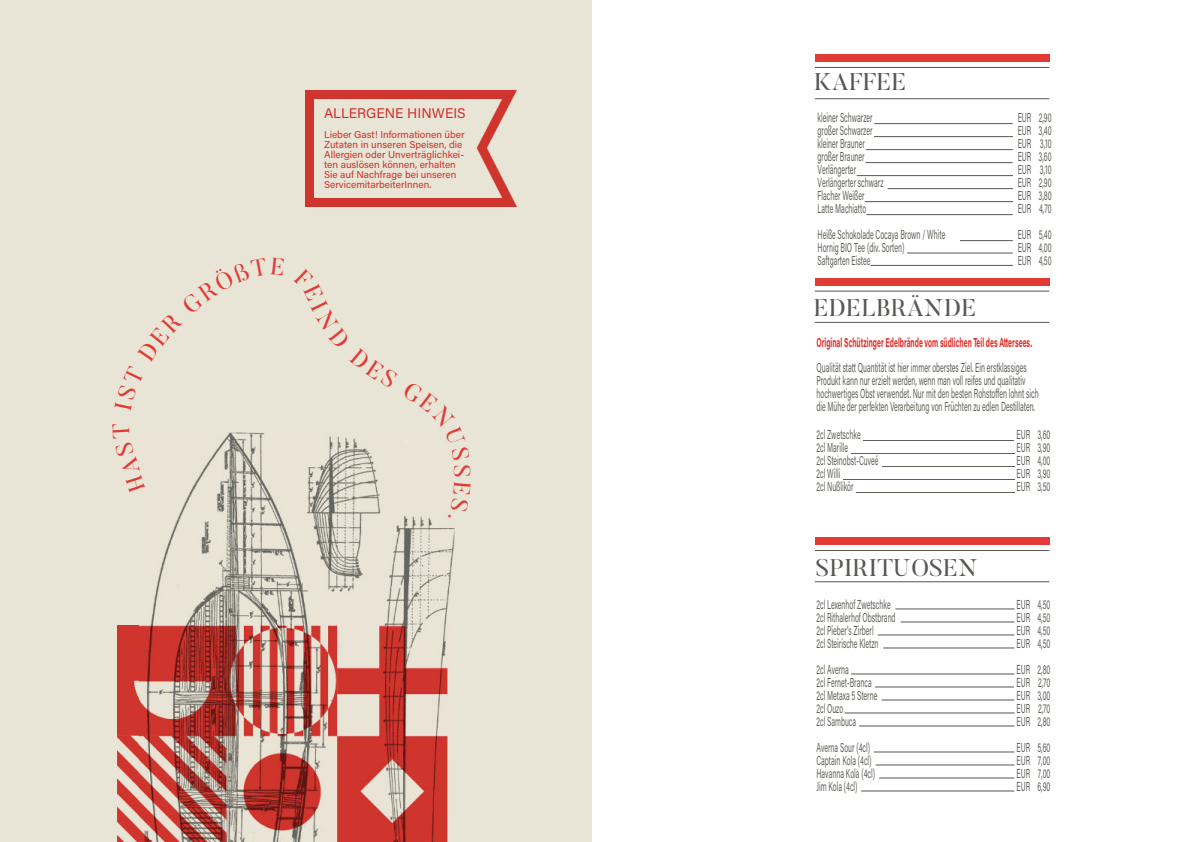
<style>
.page{position:relative;width:1191px;height:842px;background:#fff}
.page>*{position:absolute;margin:0;border:0;box-sizing:border-box;transform-origin:0 0}
.t1{font:24px "Butler";letter-spacing:.02em;color:#555954}
.t2{font:14px "Acumin Pro";color:#d32e29}
.t3{font:13px/13px "Acumin Pro";color:#615f58;scale:.54 1}
.t4{font:700 13px "Acumin Pro";color:#de2e2a;scale:.54 1}
.t5{font:10px/10px "Acumin Pro";color:#d32e29}
</style>
<div class="page">
<div style="left:0;top:0;width:595px;height:842px;background:#e9e5d6"></div>
<img style="left:117px;top:625px;width:22px;height:217px">
<img style="left:139px;top:432px;width:316px;height:410px">
<div style="left:593px;top:0;width:598px;height:842px;background:#fff"></div>
<hr style="left:864px;top:440px;width:150px;height:1px;background:#615e57">
<hr style="left:851px;top:453px;width:163px;height:1px;background:#615e57">
<hr style="left:882px;top:466px;width:132px;height:1px;background:#615e57">
<hr style="left:843px;top:479px;width:171px;height:1px;background:#615e57">
<hr style="left:856px;top:492px;width:158px;height:1px;background:#615e57">
<hr style="left:815px;top:67px;width:234px;height:1px;background:#555753">
<hr style="left:815px;top:98px;width:234px;height:1px;background:#555753">
<div style="left:815px;top:54px;width:234px;height:8px;background:#e23b36"></div>
<hr style="left:815px;top:291px;width:234px;height:1px;background:#555753">
<hr style="left:815px;top:322px;width:234px;height:1px;background:#555753">
<div style="left:815px;top:278px;width:234px;height:8px;background:#e23b36"></div>
<hr style="left:815px;top:550px;width:234px;height:1px;background:#555753">
<hr style="left:815px;top:581px;width:234px;height:1px;background:#555753">
<div style="left:815px;top:537px;width:234px;height:8px;background:#e23b36"></div>
<hr style="left:874px;top:123px;width:138px;height:1px;background:#555753">
<hr style="left:874px;top:136px;width:139px;height:1px;background:#555753">
<hr style="left:866px;top:149px;width:146px;height:1px;background:#555753">
<hr style="left:865px;top:162px;width:147px;height:1px;background:#555753">
<hr style="left:856px;top:175px;width:157px;height:1px;background:#555753">
<hr style="left:887px;top:188px;width:126px;height:1px;background:#555753">
<hr style="left:865px;top:201px;width:148px;height:1px;background:#555753">
<hr style="left:866px;top:214px;width:146px;height:1px;background:#555753">
<hr style="left:960px;top:240px;width:53px;height:1px;background:#555753">
<hr style="left:870px;top:265px;width:143px;height:1px;background:#555753">
<hr style="left:907px;top:253px;width:106px;height:1px;background:#555753">
<hr style="left:895px;top:609px;width:119px;height:1px;background:#555753">
<hr style="left:900px;top:622px;width:114px;height:1px;background:#555753">
<hr style="left:877px;top:635px;width:137px;height:1px;background:#555753">
<hr style="left:883px;top:648px;width:131px;height:1px;background:#555753">
<hr style="left:851px;top:674px;width:163px;height:1px;background:#555753">
<hr style="left:875px;top:687px;width:139px;height:1px;background:#555753">
<hr style="left:881px;top:700px;width:133px;height:1px;background:#555753">
<hr style="left:844px;top:713px;width:170px;height:1px;background:#555753">
<hr style="left:859px;top:726px;width:155px;height:1px;background:#555753">
<hr style="left:874px;top:752px;width:140px;height:1px;background:#555753">
<hr style="left:875px;top:765px;width:139px;height:1px;background:#555753">
<hr style="left:879px;top:778px;width:135px;height:1px;background:#555753">
<hr style="left:861px;top:791px;width:153px;height:1px;background:#555753">
<img style="left:305px;top:90px;width:212px;height:117px">
<svg style="left:139px;top:432px;width:6px;height:60px"></svg>
<svg style="left:294px;top:425px;width:161px;height:88px"></svg>
<p class="t2" style="left:324px;top:108px;width:143px">ALLERGENE HINWEIS</p>
<p class="t5" style="left:324px;top:131px;width:142px">Lieber Gast! Informationen über<br>Zutaten in unseren Speisen, die<br>Allergien oder Unverträglichkei&shy;ten auslösen können, erhalten<br>Sie auf Nachfrage bei unseren<br>ServicemitarbeiterInnen.</p>
<h1 class="t1" style="left:814px;top:73px;width:94px">KAFFEE</h1>
<p class="t3" style="left:817px;top:112px;width:104px">kleiner Schwarzer</p>
<p class="t3" style="left:1017px;top:112px;width:64px">EUR 2,90</p>
<p class="t3" style="left:817px;top:125px;width:103px">großer Schwarzer</p>
<p class="t3" style="left:1017px;top:125px;width:64px">EUR 3,40</p>
<p class="t3" style="left:817px;top:138px;width:89px">kleiner Brauner</p>
<p class="t3" style="left:1017px;top:138px;width:64px">EUR 3,10</p>
<p class="t3" style="left:817px;top:151px;width:89px">großer Brauner</p>
<p class="t3" style="left:1017px;top:151px;width:64px">EUR 3,60</p>
<p class="t3" style="left:817px;top:164px;width:73px">Verlängerter</p>
<p class="t3" style="left:1017px;top:164px;width:64px">EUR 3,10</p>
<p class="t3" style="left:817px;top:177px;width:123px">Verlängerter schwarz</p>
<p class="t3" style="left:1017px;top:177px;width:64px">EUR 2,90</p>
<p class="t3" style="left:817px;top:190px;width:88px">Flacher Weißer</p>
<p class="t3" style="left:1017px;top:190px;width:64px">EUR 3,80</p>
<p class="t3" style="left:817px;top:203px;width:92px">Latte Machiatto</p>
<p class="t3" style="left:1017px;top:203px;width:64px">EUR 4,70</p>
<p class="t3" style="left:817px;top:229px;width:238px">Heiße Schokolade Cocaya Brown / White</p>
<p class="t3" style="left:1017px;top:229px;width:64px">EUR 5,40</p>
<p class="t3" style="left:817px;top:242px;width:162px">Hornig BIO Tee (div. Sorten)</p>
<p class="t3" style="left:1017px;top:242px;width:64px">EUR 4,00</p>
<p class="t3" style="left:817px;top:255px;width:99px">Saftgarten Eistee</p>
<p class="t3" style="left:1017px;top:255px;width:64px">EUR 4,50</p>
<h1 class="t1" style="left:814px;top:299px;width:163px">EDELBRÄNDE</h1>
<p class="t4" style="left:816px;top:337px;width:401px">Original Schützinger Edelbrände vom südlichen Teil des Attersees.</p>
<p class="t3" style="left:816px;top:363px;width:413px">Qualität statt Quantität ist hier immer oberstes Ziel. Ein erstklassiges Produkt kann nur erzielt werden, wenn man voll reifes und qualitativ hochwertiges Obst verwendet. Nur mit den besten Rohstoffen lohnt sich die Mühe der perfekten Verarbeitung von Früchten zu edlen Destillaten.</p>
<p class="t3" style="left:816px;top:430px;width:83px">2cl Zwetschke</p>
<p class="t3" style="left:1016px;top:430px;width:64px">EUR 3,60</p>
<p class="t3" style="left:816px;top:443px;width:60px">2cl Marille</p>
<p class="t3" style="left:1016px;top:443px;width:64px">EUR 3,90</p>
<p class="t3" style="left:816px;top:456px;width:116px">2cl Steinobst-Cuveé</p>
<p class="t3" style="left:1016px;top:456px;width:64px">EUR 4,00</p>
<p class="t3" style="left:816px;top:469px;width:46px">2cl Willi</p>
<p class="t3" style="left:1016px;top:469px;width:64px">EUR 3,90</p>
<p class="t3" style="left:816px;top:482px;width:70px">2cl Nußlikör</p>
<p class="t3" style="left:1016px;top:482px;width:64px">EUR 3,50</p>
<h1 class="t1" style="left:815px;top:558px;width:163px">SPIRITUOSEN</h1>
<p class="t3" style="left:816px;top:599px;width:139px">2cl Lexenhof Zwetschke</p>
<p class="t3" style="left:1016px;top:599px;width:64px">EUR 4,50</p>
<p class="t3" style="left:816px;top:612px;width:148px">2cl Rithalerhof Obstbrand</p>
<p class="t3" style="left:1016px;top:612px;width:64px">EUR 4,50</p>
<p class="t3" style="left:816px;top:625px;width:107px">2cl Pieber’s Zirberl</p>
<p class="t3" style="left:1016px;top:625px;width:64px">EUR 4,50</p>
<p class="t3" style="left:816px;top:638px;width:117px">2cl Steirische Kletzn</p>
<p class="t3" style="left:1016px;top:638px;width:64px">EUR 4,50</p>
<p class="t3" style="left:816px;top:664px;width:62px">2cl Averna</p>
<p class="t3" style="left:1016px;top:664px;width:64px">EUR 2,80</p>
<p class="t3" style="left:816px;top:677px;width:104px">2cl Fernet-Branca</p>
<p class="t3" style="left:1016px;top:677px;width:64px">EUR 2,70</p>
<p class="t3" style="left:816px;top:690px;width:114px">2cl Metaxa 5 Sterne</p>
<p class="t3" style="left:1016px;top:690px;width:64px">EUR 3,00</p>
<p class="t3" style="left:816px;top:703px;width:51px">2cl Ouzo</p>
<p class="t3" style="left:1016px;top:703px;width:64px">EUR 2,70</p>
<p class="t3" style="left:816px;top:716px;width:75px">2cl Sambuca</p>
<p class="t3" style="left:1016px;top:716px;width:64px">EUR 2,80</p>
<p class="t3" style="left:816px;top:742px;width:101px">Averna Sour (4cl)</p>
<p class="t3" style="left:1016px;top:742px;width:64px">EUR 5,60</p>
<p class="t3" style="left:816px;top:755px;width:104px">Captain Kola (4cl)</p>
<p class="t3" style="left:1016px;top:755px;width:64px">EUR 7,00</p>
<p class="t3" style="left:816px;top:768px;width:110px">Havanna Kola (4cl)</p>
<p class="t3" style="left:1016px;top:768px;width:64px">EUR 7,00</p>
<p class="t3" style="left:816px;top:781px;width:78px">Jim Kola (4cl)</p>
<p class="t3" style="left:1016px;top:781px;width:64px">EUR 6,90</p>
</div>
